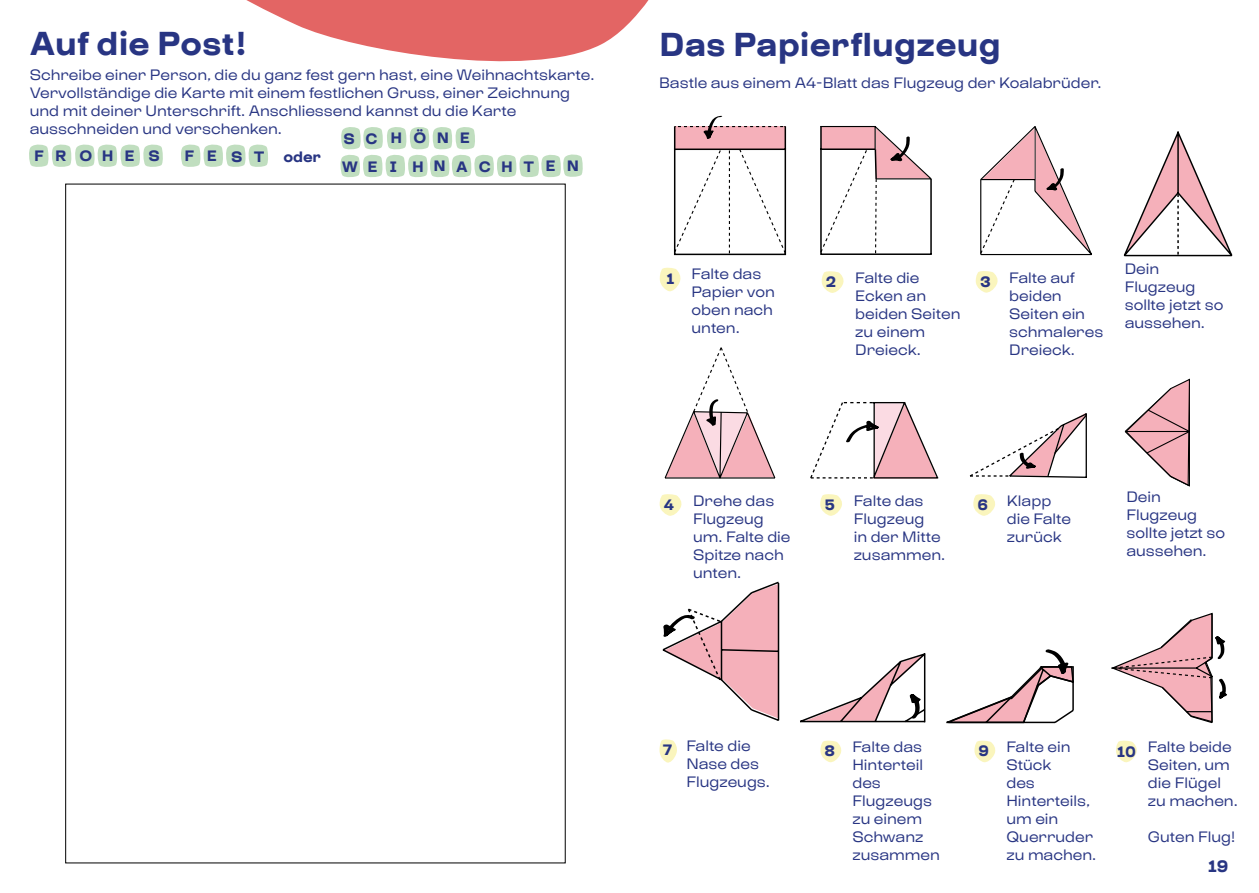
<style>
.page{position:relative;width:1259px;height:893px;background:#fff}
.page>*{position:absolute;margin:0;border:0;box-sizing:border-box;transform-origin:0 0}
.t1{font:33px "Boogie School Sans High 6 th";color:#283583}
.t2{font:16.5px "Boogie School Sans High 6 th";color:#283583}
.t3{font:15px/18px "Boogie School Sans High 3 rd";color:#283583}
.t4{font:15px/29px "Boogie School Sans High 6 th";letter-spacing:.715em;color:#283583}
.s1{font-family:"Boogie School Sans High 6 th"}
</style>
<div class="page">
<svg style="left:246px;top:0;width:403px;height:62px;fill:#e36564"></svg>
<svg style="left:181px;top:144px;width:87px;height:23px"></svg>
<div style="left:254px;top:150px;width:12px;height:12px;background:#c0debf"></div>
<svg style="left:820px;top:126px;width:112px;height:129px"></svg>
<svg style="left:1123px;top:131px;width:110px;height:126px"></svg>
<svg style="left:673px;top:116px;width:114px;height:140px"></svg>
<svg style="left:980px;top:126px;width:112px;height:130px"></svg>
<svg style="left:969px;top:413px;width:118px;height:65px"></svg>
<svg style="left:1124px;top:378px;width:66px;height:109px"></svg>
<svg style="left:1111px;top:612px;width:116px;height:112px"></svg>
<svg style="left:659px;top:267px;width:22px;height:25px"></svg>
<svg style="left:821px;top:271px;width:23px;height:22px"></svg>
<svg style="left:975px;top:271px;width:23px;height:22px"></svg>
<svg style="left:664px;top:347px;width:112px;height:132px"></svg>
<svg style="left:659px;top:494px;width:23px;height:22px"></svg>
<svg style="left:810px;top:402px;width:129px;height:77px"></svg>
<svg style="left:820px;top:494px;width:22px;height:22px"></svg>
<svg style="left:973px;top:494px;width:22px;height:22px"></svg>
<svg style="left:800px;top:653px;width:126px;height:70px"></svg>
<svg style="left:820px;top:740px;width:22px;height:23px"></svg>
<svg style="left:974px;top:740px;width:22px;height:23px"></svg>
<svg style="left:946px;top:649px;width:128px;height:75px"></svg>
<svg style="left:1116px;top:740px;width:21px;height:23px"></svg>
<svg style="left:662px;top:581px;width:118px;height:140px"></svg>
<svg style="left:659px;top:739px;width:18px;height:24px"></svg>
<svg style="left:29px;top:144px;width:134px;height:23px"></svg>
<div style="left:80px;top:149px;width:12px;height:12px;background:#c0debf"></div>
<svg style="left:340px;top:127px;width:243px;height:50px"></svg>
<div style="left:567px;top:159px;width:12px;height:12px;background:#c0debf"></div>
<h1 class="t1" style="left:30px;top:23px;width:219px">Auf die Post!</h1>
<p class="t3" style="left:30px;top:66px;width:566px">Schreibe einer Person, die du ganz fest gern hast, eine Weihnachtskarte.<br>Vervollständige die Karte mit einem festlichen Gruss, einer Zeichnung und mit deiner Unterschrift. Anschliessend kannst du die Karte ausschneiden und verschenken.</p>
<p class="t4" style="left:342px;top:124px;width:239px">SC HÖNE<br>WEI HNACHTEN</p>
<p class="t4" style="left:34px;top:142px;width:34px">F R</p>
<p class="t4" style="left:102px;top:142px;width:60px">HES</p>
<p class="t4" style="left:184px;top:142px;width:82px">FEST</p>
<p class="t4" style="left:283px;top:142px;width:39px">oder</p>
<p class="t4" style="left:80px;top:142px;width:14px">O</p>
<h1 class="t1" style="left:659px;top:24px;width:343px">Das Papierflugzeug</h1>
<p class="t3" style="left:659px;top:74px;width:444px">Bastle aus einem A4-Blatt das Flugzeug der Koalabrüder.</p>
<p class="t3" style="left:691px;top:265px;width:85px;text-indent:-25px"><span class="s1">1</span> Falte das<br>Papier von oben nach unten.</p>
<p class="t4" style="left:826px;top:268px;width:12px">2</p>
<p class="t3" style="left:855px;top:269px;width:107px">Falte die<br>Ecken an beiden Seiten zu einem<br>Dreieck.</p>
<p class="t3" style="left:1009px;top:269px;width:96px;text-indent:-29px"><span class="s1">3</span> Falte auf beiden<br>Seiten ein schmaleres<br>Dreieck.</p>
<p class="t3" style="left:1124px;top:260px;width:100px">Dein<br>Flugzeug sollte jetzt so aussehen.</p>
<p class="t4" style="left:664px;top:490px;width:12px">4</p>
<p class="t3" style="left:693px;top:492px;width:99px">Drehe das<br>Flugzeug um. Falte die<br>Spitze nach unten.</p>
<p class="t3" style="left:853px;top:492px;width:93px;text-indent:-29px"><span class="s1">5</span> Falte das<br>Flugzeug<br>in der Mitte zusammen.</p>
<p class="t3" style="left:1007px;top:492px;width:66px;text-indent:-29px"><span class="s1">6</span> Klapp die Falte zurück</p>
<p class="t3" style="left:1126px;top:488px;width:100px">Dein<br>Flugzeug sollte jetzt so aussehen.</p>
<p class="t3" style="left:686px;top:737px;width:85px;text-indent:-23px"><span class="s1">7</span> Falte die<br>Nase des<br>Flugzeugs.</p>
<p class="t3" style="left:852px;top:738px;width:89px;text-indent:-28px"><span class="s1">8</span> Falte das<br>Hinterteil des<br>Flugzeugs zu einem<br>Schwanz zusammen</p>
<p class="t3" style="left:1006px;top:738px;width:91px;text-indent:-28px"><span class="s1">9</span> Falte ein<br>Stück<br>des<br>Hinterteils, um ein<br>Querruder zu machen.</p>
<p class="t3" style="left:1148px;top:738px;width:91px;text-indent:-31px"><span class="s1">10</span> Falte beide<br>Seiten, um die Flügel zu machen.</p>
<p class="t3" style="left:1148px;top:828px;width:89px">Guten Flug!</p>
<p class="t2" style="left:1208px;top:856px;width:22px">19</p>
</div>
